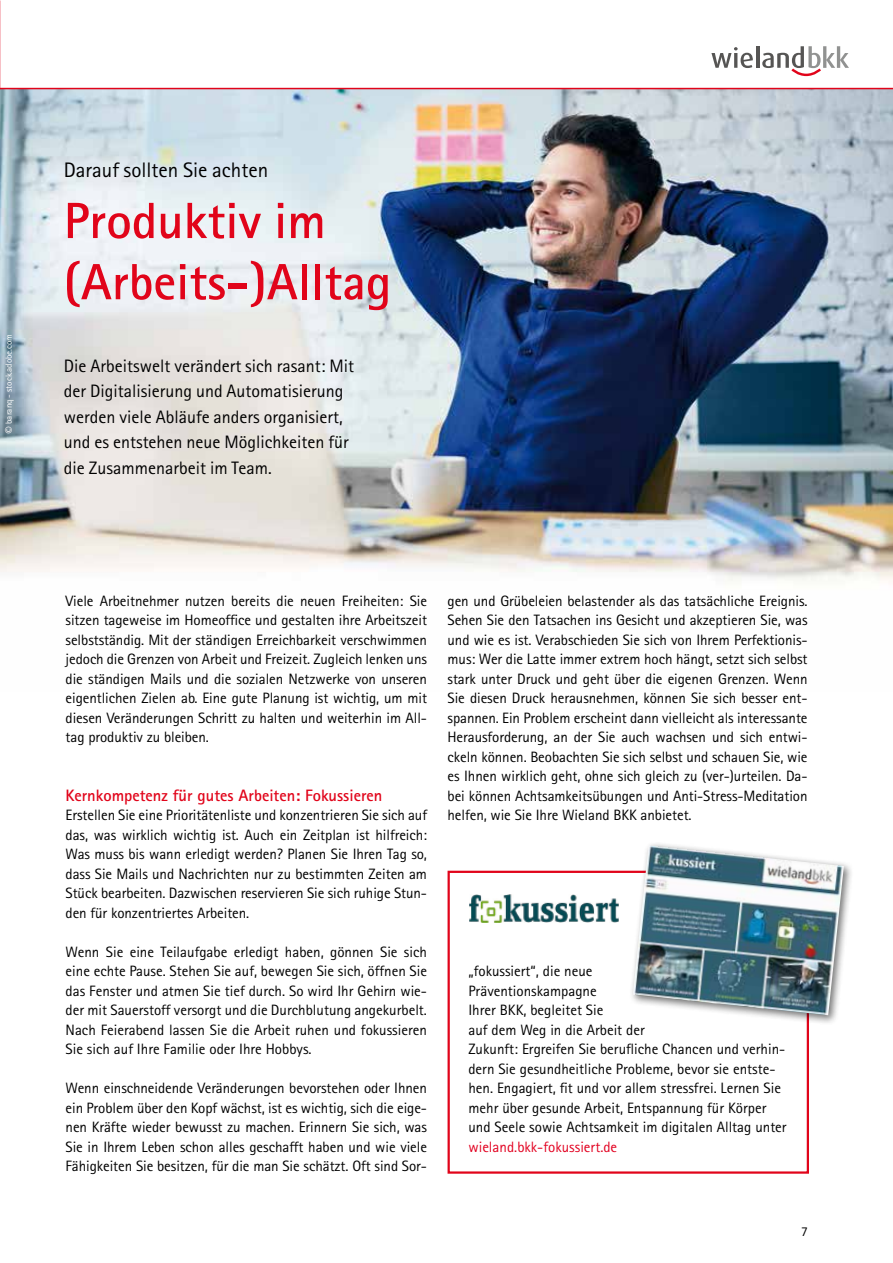
<style>
.page{position:relative;width:893px;height:1263px;background:#fff}
.page>*{position:absolute;margin:0;border:0;box-sizing:border-box;transform-origin:0 0}
.t1{font:700 51px/61.2px "Rotis Sans Serif Std";color:#e1041a}
.t2{font:21px "Rotis Sans Serif Std";color:#000}
.t3{font:18px/25.5px "Rotis Sans Serif Std";color:#000}
.t4{font:700 16.5px "Rotis Sans Serif Std";color:#e1041a}
.t5{font:15px/19.5px "Rotis Sans Serif Std";color:#000;text-align:justify}
.t6{font:15px "Rotis Sans Serif Std";color:#e20020}
.t7{font:13.5px "Rotis Sans Serif Std";color:#000}
.t8{font:9px "Rotis Sans Serif Std";color:#fff}
.s1{font-family:"CDU Kievit Tab";font-style:italic}
</style>
<div class="page">
<img style="left:0;top:89px;width:893px;height:492px">
<div style="left:448px;top:871px;width:361px;height:303px;border:2px solid #e1041a"></div>
<img style="left:470px;top:895px;width:149px;height:28px">
<div style="left:629px;top:841px;width:225px;height:185px;background:#000;opacity:.55"></div>
<img style="left:633px;top:845px;width:211px;height:170px">
<hr style="left:0;top:88px;width:893px;height:1px;background:#e1041a">
<svg style="left:711px;top:47px;width:42px;height:21px"></svg>
<hr style="left:756px;top:46px;width:3px;height:22px;background:#565554">
<svg style="left:762px;top:46px;width:87px;height:30px"></svg>
<p class="t8" style="left:3px;top:433px;width:101px;rotate:-90deg"><span class="s1">©</span> baranq - stock.adobe.com</p>
<h2 class="t2" style="left:64px;top:157px;width:206px">Darauf sollten Sie achten</h2>
<h1 class="t1" style="left:64px;top:189px;width:329px">Produktiv im (Arbeits-)Alltag</h1>
<p class="t3" style="left:64px;top:353px;width:292px">Die Arbeitswelt verändert sich rasant: Mit der Digitalisierung und Automatisierung werden viele Abläufe anders organisiert, und es entstehen neue Möglichkeiten für die Zusammenarbeit im Team.</p>
<p class="t5" style="left:66px;top:591px;width:363px">Viele Arbeitnehmer nutzen bereits die neuen Freiheiten: Sie sitzen tageweise im Homeoffice und gestalten ihre Arbeitszeit selbstständig. Mit der ständigen Erreichbarkeit verschwimmen jedoch die Grenzen von Arbeit und Freizeit. Zugleich lenken uns die ständigen Mails und die sozialen Netzwerke von unseren eigentlichen Zielen ab. Eine gute Planung ist wichtig, um mit diesen Veränderungen Schritt zu halten und weiterhin im All&shy;tag produktiv zu bleiben.</p>
<p class="t4" style="left:66px;top:785px;width:318px">Kernkompetenz für gutes Arbeiten: Fokussieren</p>
<p class="t5" style="left:66px;top:805px;width:363px">Erstellen Sie eine Prioritätenliste und konzentrieren Sie sich auf das, was wirklich wichtig ist. Auch ein Zeitplan ist hilfreich:<br>Was muss bis wann erledigt werden? Planen Sie Ihren Tag so, dass Sie Mails und Nachrichten nur zu bestimmten Zeiten am Stück bearbeiten. Dazwischen reservieren Sie sich ruhige Stun&shy;den für konzentriertes Arbeiten.</p>
<p class="t5" style="left:66px;top:942px;width:363px">Wenn Sie eine Teilaufgabe erledigt haben, gönnen Sie sich eine echte Pause. Stehen Sie auf, bewegen Sie sich, öffnen Sie das Fenster und atmen Sie tief durch. So wird Ihr Gehirn wie&shy;der mit Sauerstoff versorgt und die Durchblutung angekurbelt.<br>Nach Feierabend lassen Sie die Arbeit ruhen und fokussieren Sie sich auf Ihre Familie oder Ihre Hobbys.</p>
<p class="t5" style="left:66px;top:1078px;width:363px">Wenn einschneidende Veränderungen bevorstehen oder Ihnen ein Problem über den Kopf wächst, ist es wichtig, sich die eige&shy;nen Kräfte wieder bewusst zu machen. Erinnern Sie sich, was Sie in Ihrem Leben schon alles geschafft haben und wie viele Fähigkeiten Sie besitzen, für die man Sie schätzt. Oft sind Sor-</p>
<p class="t5" style="left:448px;top:591px;width:362px">gen und Grübeleien belastender als das tatsächliche Ereignis.<br>Sehen Sie den Tatsachen ins Gesicht und akzeptieren Sie, was und wie es ist. Verabschieden Sie sich von Ihrem Perfektionis&shy;mus: Wer die Latte immer extrem hoch hängt, setzt sich selbst stark unter Druck und geht über die eigenen Grenzen. Wenn Sie diesen Druck herausnehmen, können Sie sich besser ent&shy;spannen. Ein Problem erscheint dann vielleicht als interessante Herausforderung, an der Sie auch wachsen und sich entwi&shy;ckeln können. Beobachten Sie sich selbst und schauen Sie, wie es Ihnen wirklich geht, ohne sich gleich zu (ver-)urteilen. Da&shy;bei können Achtsamkeitsübungen und Anti-Stress-Meditation helfen, wie Sie Ihre Wieland BKK anbietet.</p>
<p class="t5" style="left:468px;top:961px;width:320px;text-align:left">„fokussiert“, die neue<br>Präventionskampagne<br>Ihrer BKK, begleitet Sie<br>auf dem Weg in die Arbeit der<br>Zukunft: Ergreifen Sie berufliche Chancen und verhin&shy;dern Sie gesundheitliche Probleme, bevor sie entste&shy;hen. Engagiert, fit und vor allem stressfrei. Lernen Sie mehr über gesunde Arbeit, Entspannung für Körper und Seele sowie Achtsamkeit im digitalen Alltag unter</p>
<p class="t6" style="left:468px;top:1138px;width:150px">wieland.bkk-fokussiert.de</p>
<p class="t7" style="left:801px;top:1224px;width:8px">7</p>
</div>
